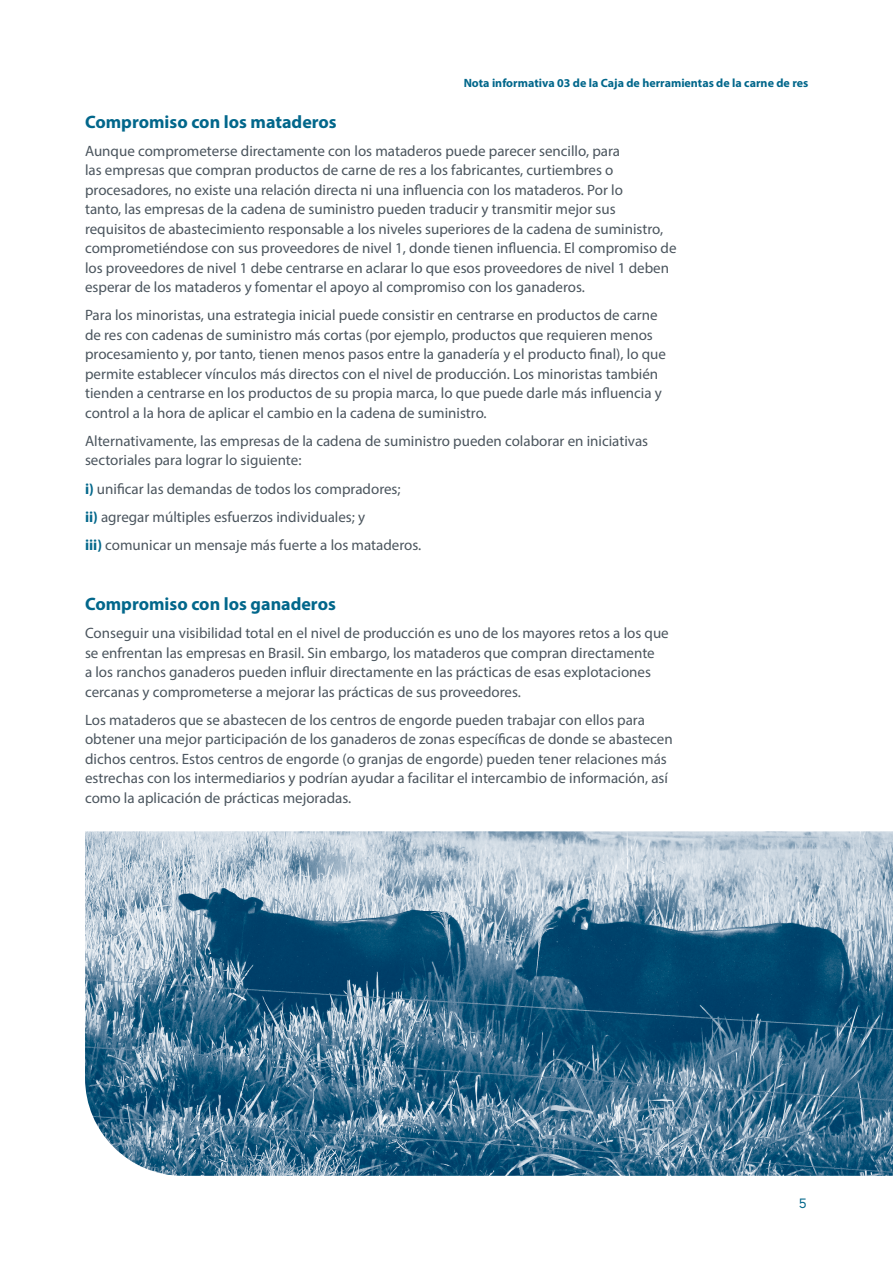
<style>
.page{position:relative;width:893px;height:1263px;background:#fff}
.page>*{position:absolute;margin:0;border:0;box-sizing:border-box;transform-origin:0 0}
.t1{font:700 18px "Myriad Pro";color:#02678b}
.t2{font:15px/19.5px "Myriad Pro";color:#4b555e}
.t3{font:13.5px "Europa";color:#02678b}
.t4{font:700 12px "Myriad Pro";color:#02678b}
.s1{font-weight:700;color:#02678b}
</style>
<div class="page">
<img style="left:85px;top:831px;width:808px;height:345px">
<p class="t4" style="left:464px;top:76px;width:346px">Nota informativa 03 de la Caja de herramientas de la carne de res</p>
<p class="t1" style="left:85px;top:110px;width:253px">Compromiso con los mataderos</p>
<p class="t2" style="left:85px;top:141px;width:593px">Aunque comprometerse directamente con los mataderos puede parecer sencillo, para<br>las empresas que compran productos de carne de res a los fabricantes, curtiembres o procesadores, no existe una relación directa ni una influencia con los mataderos. Por lo<br>tanto, las empresas de la cadena de suministro pueden traducir y transmitir mejor sus requisitos de abastecimiento responsable a los niveles superiores de la cadena de suministro, comprometiéndose con sus proveedores de nivel 1, donde tienen influencia. El compromiso de los proveedores de nivel 1 debe centrarse en aclarar lo que esos proveedores de nivel 1 deben esperar de los mataderos y fomentar el apoyo al compromiso con los ganaderos.</p>
<p class="t2" style="left:85px;top:305px;width:582px">Para los minoristas, una estrategia inicial puede consistir en centrarse en productos de carne de res con cadenas de suministro más cortas (por ejemplo, productos que requieren menos procesamiento y, por tanto, tienen menos pasos entre la ganadería y el producto final), lo que permite establecer vínculos más directos con el nivel de producción. Los minoristas también tienden a centrarse en los productos de su propia marca, lo que puede darle más influencia y control a la hora de aplicar el cambio en la cadena de suministro.</p>
<p class="t2" style="left:85px;top:431px;width:565px">Alternativamente, las empresas de la cadena de suministro pueden colaborar en iniciativas sectoriales para lograr lo siguiente:</p>
<p class="t2" style="left:85px;top:474px;width:338px;line-height:28px"><span class="s1">i)</span> unificar las demandas de todos los compradores;<br><span class="s1">ii)</span> agregar múltiples esfuerzos individuales; y<br><span class="s1">iii)</span> comunicar un mensaje más fuerte a los mataderos.</p>
<p class="t1" style="left:85px;top:592px;width:252px">Compromiso con los ganaderos</p>
<p class="t2" style="left:85px;top:623px;width:585px">Conseguir una visibilidad total en el nivel de producción es uno de los mayores retos a los que se enfrentan las empresas en Brasil. Sin embargo, los mataderos que compran directamente<br>a los ranchos ganaderos pueden influir directamente en las prácticas de esas explotaciones cercanas y comprometerse a mejorar las prácticas de sus proveedores.</p>
<p class="t2" style="left:85px;top:709px;width:589px">Los mataderos que se abastecen de los centros de engorde pueden trabajar con ellos para obtener una mejor participación de los ganaderos de zonas específicas de donde se abastecen dichos centros. Estos centros de engorde (o granjas de engorde) pueden tener relaciones más estrechas con los intermediarios y podrían ayudar a facilitar el intercambio de información, así como la aplicación de prácticas mejoradas.</p>
<p class="t3" style="left:799px;top:1195px;width:9px">5</p>
</div>
